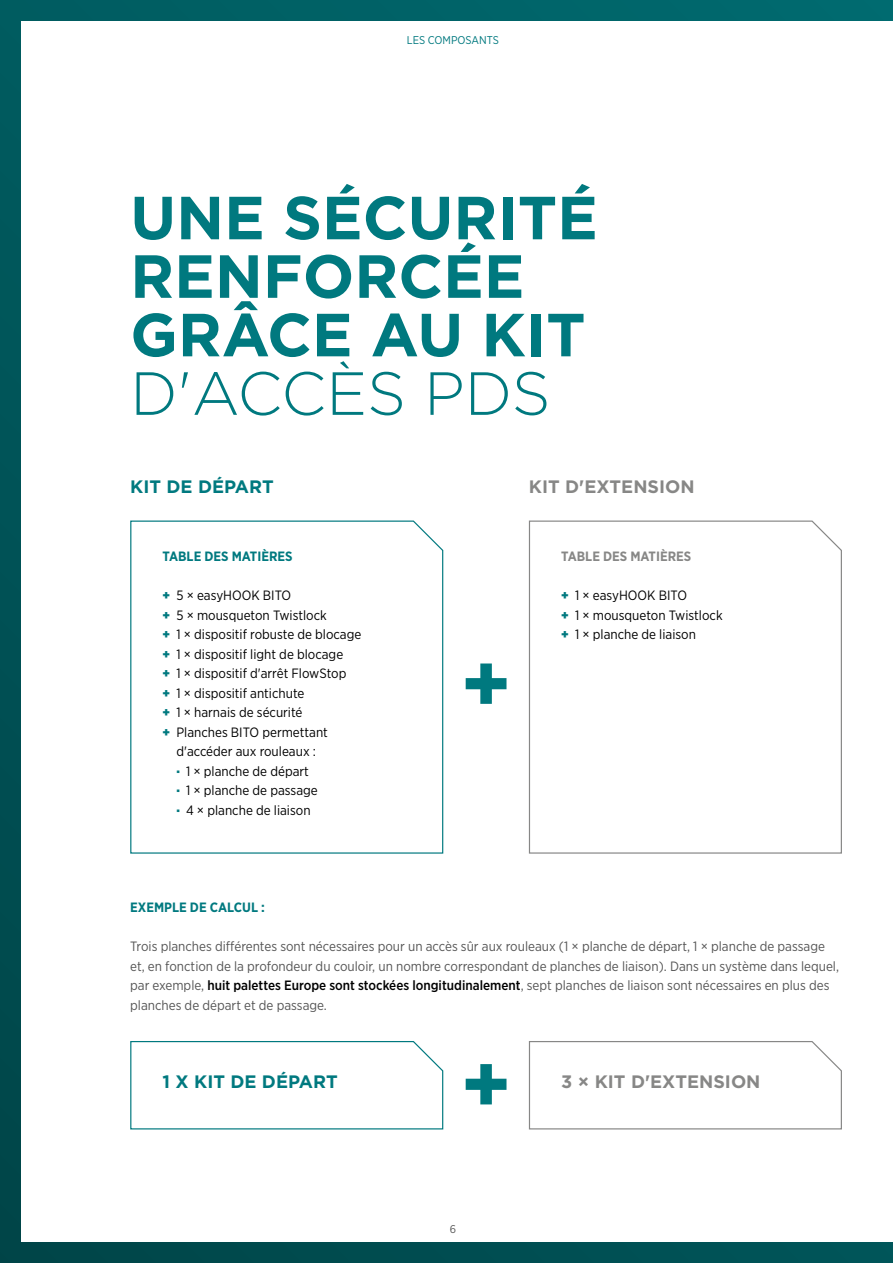
<style>
.page{position:relative;width:893px;height:1263px;background:#fff}
.page>*{position:absolute;margin:0;border:0;box-sizing:border-box;transform-origin:0 0}
.t1{font:700 81px "Gotham";color:#00797f}
.t2{font:700 60.75px/58.5px "Gotham";color:#00797f}
.t3{font:300 60.75px "Gotham";letter-spacing:-.005em;color:#00797f}
.t4{font:700 18px "Gotham";color:#878786}
.t5{font:700 18px "Gotham";color:#00797f}
.t6{font:13.5px/19.5px "Gotham Narrow";color:#565656}
.t7{font:13.5px/19.5px "Gotham Narrow";color:#000}
.t8{font:700 13.5px "Gotham Narrow";color:#00797f}
.t9{font:700 13.5px "Gotham Narrow";color:#878786}
.t10{font:11.25px "Gotham Narrow";color:#00797f}
.t11{font:11.25px "Gotham Narrow";color:#565656}
.s1{font-weight:900;color:#00797f}
.s2{font-weight:500;color:#000}
</style>
<div class="page">
<div style="left:0;top:0;width:893px;height:1263px;background:linear-gradient(to right,#005054,#006065)"></div>
<div style="left:21px;top:21px;width:872px;height:1221px;background:#fff"></div>
<svg style="left:130px;top:520px;width:314px;height:334px"></svg>
<svg style="left:130px;top:1041px;width:314px;height:89px"></svg>
<svg style="left:528px;top:520px;width:314px;height:334px"></svg>
<svg style="left:528px;top:1041px;width:314px;height:89px"></svg>
<p class="t10" style="left:407px;top:33px;width:94px">LES COMPOSANTS</p>
<h2 class="t2" style="left:130px;top:188px;width:469px">UNE SÉCURITÉ<br>RENFORCÉE<br>GRÂCE AU KIT</h2>
<h2 class="t3" style="left:130px;top:355px;width:422px">D'ACCÈS PDS</h2>
<h3 class="t5" style="left:130px;top:474px;width:145px">KIT DE DÉPART</h3>
<p class="t8" style="left:163px;top:548px;width:132px">TABLE DES MATIÈRES</p>
<p class="t7" style="left:163px;top:585px;width:130px"><span class="s1">+</span> 5 × easyHOOK BITO</p>
<p class="t7" style="left:163px;top:605px;width:166px"><span class="s1">+</span> 5 × mousqueton Twistlock</p>
<p class="t7" style="left:163px;top:624px;width:200px"><span class="s1">+</span> 1 × dispositif robuste de blocage</p>
<p class="t7" style="left:163px;top:644px;width:182px"><span class="s1">+</span> 1 × dispositif light de blocage</p>
<p class="t7" style="left:163px;top:663px;width:185px"><span class="s1">+</span> 1 × dispositif d'arrêt FlowStop</p>
<p class="t7" style="left:163px;top:683px;width:143px"><span class="s1">+</span> 1 × dispositif antichute</p>
<p class="t7" style="left:163px;top:702px;width:141px"><span class="s1">+</span> 1 × harnais de sécurité</p>
<p class="t7" style="left:163px;top:722px;width:167px"><span class="s1">+</span> Planches BITO permettant</p>
<p class="t7" style="left:176px;top:741px;width:141px">d'accéder aux rouleaux :</p>
<p class="t7" style="left:176px;top:761px;width:134px"><span class="s1">·</span> 1 × planche de départ</p>
<p class="t7" style="left:176px;top:780px;width:143px"><span class="s1">·</span> 1 × planche de passage</p>
<p class="t7" style="left:176px;top:800px;width:136px"><span class="s1">·</span> 4 × planche de liaison</p>
<h1 class="t1" style="left:460px;top:630px;width:53px">+</h1>
<h3 class="t4" style="left:529px;top:474px;width:167px">KIT D'EXTENSION</h3>
<p class="t9" style="left:561px;top:548px;width:132px">TABLE DES MATIÈRES</p>
<p class="t7" style="left:561px;top:585px;width:163px"><span class="s1">+</span> 1 × easyHOOK BITO<br><span class="s1">+</span> 1 × mousqueton Twistlock <span class="s1">+</span> 1 × planche de liaison</p>
<p class="t8" style="left:130px;top:899px;width:136px">EXEMPLE DE CALCUL :</p>
<p class="t6" style="left:130px;top:936px;width:710px">Trois planches différentes sont nécessaires pour un accès sûr aux rouleaux (1 × planche de départ, 1 × planche de passage et, en fonction de la profondeur du couloir, un nombre correspondant de planches de liaison). Dans un système dans lequel, par exemple, <span class="s2">huit palettes Europe sont stockées longitudinalement</span>, sept planches de liaison sont nécessaires en plus des planches de départ et de passage.</p>
<h3 class="t5" style="left:163px;top:1069px;width:177px">1 X KIT DE DÉPART</h3>
<h1 class="t1" style="left:460px;top:1030px;width:53px">+</h1>
<p class="t11" style="left:450px;top:1222px;width:8px">6</p>
<h3 class="t4" style="left:561px;top:1069px;width:201px">3 × KIT D'EXTENSION</h3>
</div>
